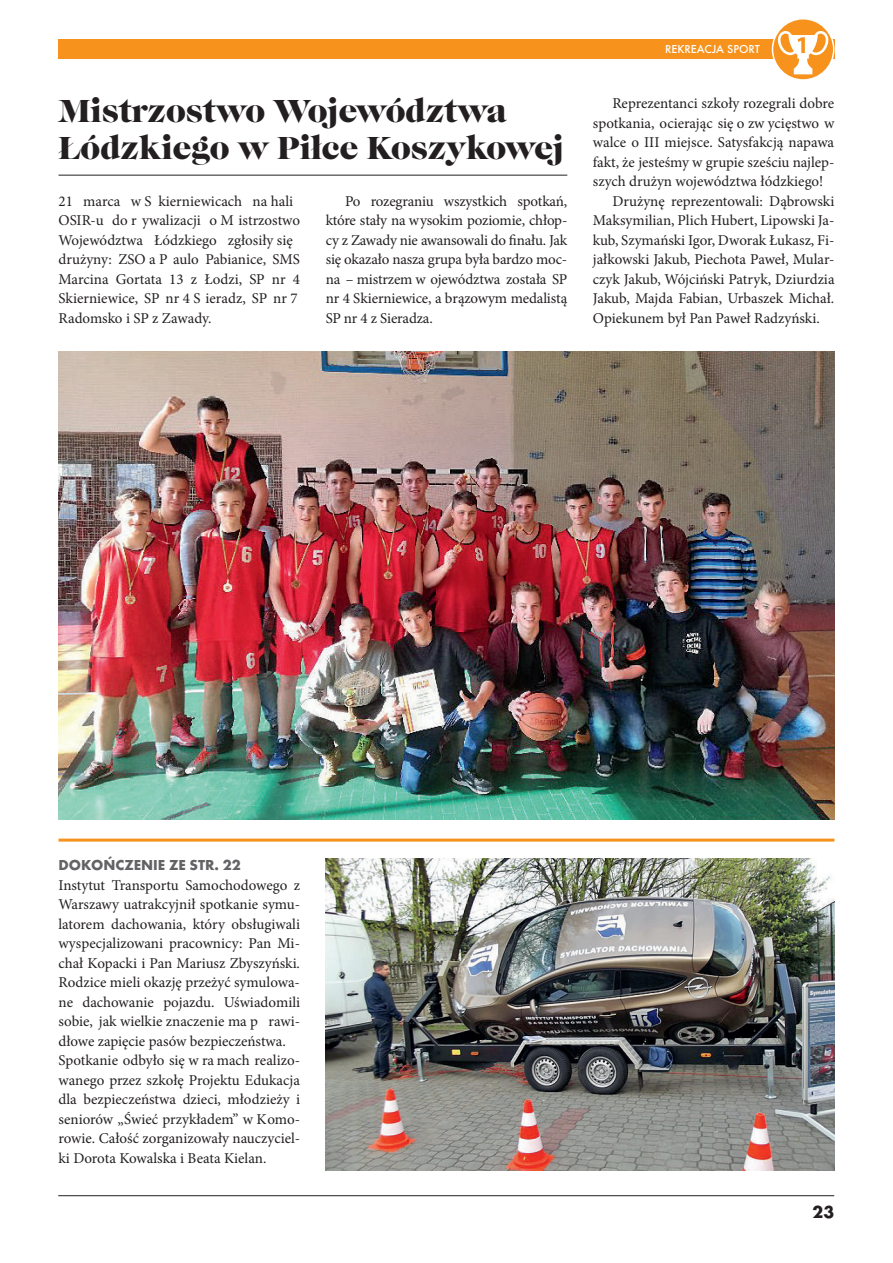
<style>
.page{position:relative;width:893px;height:1263px;background:#fff}
.page>*{position:absolute;margin:0;border:0;box-sizing:border-box;transform-origin:0 0}
.t1{font:33px/37.5px "Caslon Gra DCE";color:#231f20}
.t2{font:700 18px "Futura TCE";color:#231f20}
.t3{font:15px/19.5px "Minion Pro";color:#231f20}
.t4{font:700 15px "Futura TCE";color:#636366}
.t5{font:500 12px "Futura TCE";color:#fff}
</style>
<div class="page">
<hr style="left:58px;top:1195px;width:776px;height:1px;background:#231f20">
<img style="left:58px;top:351px;width:776px;height:468px">
<img style="left:326px;top:858px;width:508px;height:312px">
<div style="left:58px;top:39px;width:776px;height:19px;background:#f7931d"></div>
<svg style="left:772px;top:19px;width:62px;height:61px"></svg>
<div style="left:772px;top:18px;width:62px;height:63px;border:2px solid #fff;border-radius:50%"></div>
<svg style="left:777px;top:31px;width:52px;height:43px"></svg>
<svg style="left:58px;top:838px;width:776px;height:4px;background:#f8ad55"></svg>
<hr style="left:58px;top:175px;width:509px;height:1px;background:#231f20">
<h1 class="t1" style="left:58px;top:93px;width:507px">Mistrzostwo Województwa<br>Łódzkiego w Piłce Koszykowej</h1>
<p class="t3" style="left:326px;top:191px;width:243px;text-align:justify;text-indent:20px">Po rozegraniu wszystkich spotkań, które stały na wysokim poziomie, chłop&shy;cy z Zawady nie awansowali do finału. Jak się okazało nasza grupa była bardzo moc&shy;na – mistrzem w ojewództwa została SP nr 4 Skierniewice, a brązowym medalistą SP nr 4 z Sieradza.</p>
<p class="t3" style="left:58px;top:191px;width:243px">21 marca w S kierniewicach na hali OSIR-u do r ywalizacji o M istrzostwo Województwa Łódzkiego zgłosiły się drużyny: ZSO a P aulo Pabianice, SMS Marcina Gortata 13 z Łodzi, SP nr 4<br>Skierniewice, SP nr 4 S ieradz, SP nr 7<br>Radomsko i SP z Zawady.</p>
<p class="t5" style="left:665px;top:42px;width:96px">REKREACJA SPORT</p>
<p class="t3" style="left:612px;top:94px;width:223px">Reprezentanci szkoły rozegrali dobre</p>
<p class="t3" style="left:593px;top:113px;width:243px">spotkania, ocierając się o zw ycięstwo w</p>
<p class="t3" style="left:593px;top:133px;width:243px">walce o III miejsce. Satysfakcją napawa</p>
<p class="t3" style="left:593px;top:152px;width:243px">fakt, że jesteśmy w grupie sześciu najlep-</p>
<p class="t3" style="left:593px;top:172px;width:232px">szych drużyn województwa łódzkiego!</p>
<p class="t3" style="left:612px;top:191px;width:223px">Drużynę reprezentowali: Dąbrowski</p>
<p class="t3" style="left:593px;top:211px;width:243px">Maksymilian, Plich Hubert, Lipowski Ja-</p>
<p class="t3" style="left:593px;top:230px;width:243px">kub, Szymański Igor, Dworak Łukasz, Fi-</p>
<p class="t3" style="left:593px;top:250px;width:243px">jałkowski Jakub, Piechota Paweł, Mular-</p>
<p class="t3" style="left:593px;top:269px;width:243px">czyk Jakub, Wójciński Patryk, Dziurdzia</p>
<p class="t3" style="left:593px;top:289px;width:243px">Jakub, Majda Fabian, Urbaszek Michał.</p>
<p class="t3" style="left:593px;top:308px;width:228px">Opiekunem był Pan Paweł Radzyński.</p>
<p class="t4" style="left:58px;top:856px;width:184px">DOKOŃCZENIE ZE STR. 22</p>
<p class="t3" style="left:58px;top:875px;width:243px">Instytut Transportu Samochodowego z Warszawy uatrakcyjnił spotkanie symu&shy;latorem dachowania, który obsługiwali wyspecjalizowani pracownicy: Pan Mi&shy;chał Kopacki i Pan Mariusz Zbyszyński.<br>Rodzice mieli okazję przeżyć symulowa&shy;ne dachowanie pojazdu. Uświadomili sobie, jak wielkie znaczenie ma p rawi&shy;dłowe zapięcie pasów bezpieczeństwa.<br>Spotkanie odbyło się w ra mach realizo&shy;wanego przez szkołę Projektu Edukacja dla bezpieczeństwa dzieci, młodzieży i seniorów „Świeć przykładem” w Komo&shy;rowie. Całość zorganizowały nauczyciel&shy;ki Dorota Kowalska i Beata Kielan.</p>
<p class="t2" style="left:813px;top:1201px;width:23px">23</p>
</div>
